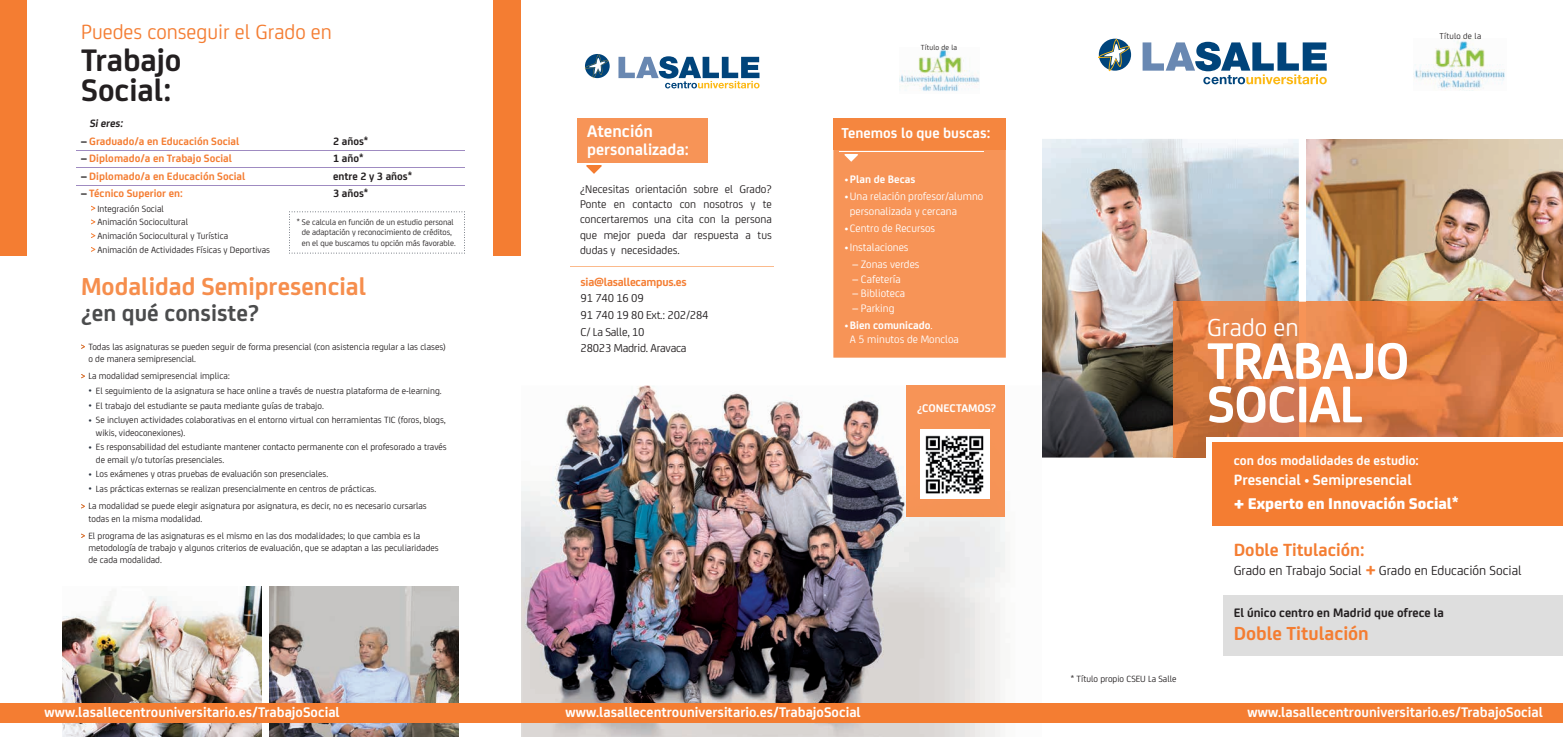
<style>
.page{position:relative;width:1563px;height:737px;background:#fff}
.page>*{position:absolute;margin:0;border:0;box-sizing:border-box;transform-origin:0 0}
.t1{font:700 55.12px/43.3px "Bankia";letter-spacing:-.02em;color:#fff}
.t2{font:700 33.25px/29.8px "Bankia";color:#231f20}
.t3{font:700 26.25px "Bankia";color:#f68e4d}
.t4{font:26.25px "Bankia";color:#fff}
.t5{font:700 24.5px "Bankia";color:#4b4c4d}
.t6{font:21.88px "Bankia";color:#f47d32}
.t7{font:700 20.12px "Bankia";color:#f47d32}
.t8{font:700 18.81px "Bankia";color:#f47d32}
.t9{font:700 18.03px "Bankia";color:#fff}
.t10{font:700 16.97px "Bankia";color:#fff}
.t11{font:800 16.62px "Bankia";color:#fff}
.t12{font:700 15.75px "Bankia";color:#fff}
.t13{font:700 15.31px "Bankia";color:#fff}
.t14{font:700 14.88px "Bankia";color:#fff}
.t15{font:14px "Bankia";color:#231f20}
.t16{font:700 13.83px "Bankia";color:#fff}
.t17{font:700 13.12px "Bankia";color:#231f20}
.t18{font:12.25px/16.6px "Bankia";letter-spacing:-.02em;color:#231f20}
.t19{font:700 12.25px "Bankia";letter-spacing:-.02em;color:#f47d32}
.t20{font:700 11.9px "Bankia";color:#fff}
.t21{font:11.81px/15.3px "Bankia";color:#231f20;text-align:justify}
.t22{font:11.46px/14.3px "Bankia";color:#fff}
.t23{font:700 11.46px "Bankia";color:#fff}
.t24{font:700 11.38px "Bankia";color:#f47d32}
.t25{font:700 11.38px "Bankia";color:#231f20}
.t26{font:9.62px/12.2px "Bankia";color:#231f20}
.t27{font:9.1px "Bankia";letter-spacing:.02em;color:#231f20}
.t28{font:8.75px/10.5px "Bankia";color:#231f20;text-align:center}
.t29{font:7.88px "Bankia";letter-spacing:.02em;color:#231f20}
.s1{color:#231f20}
.s2{color:#2b3340}
.s3{font-weight:400}
.s4{font-weight:700}
.s5{font-size:18.38px}
.s6{font-weight:700;font-size:18.38px;color:#f47d32}
</style>
<div class="page">
<img style="left:521px;top:385px;width:521px;height:352px">
<img style="left:1306px;top:139px;width:257px;height:163px">
<img style="left:1042px;top:139px;width:256px;height:318px">
<div style="left:0;top:0;width:521px;height:255px;background:#f47d32"></div>
<div style="left:28px;top:0;width:465px;height:329px;background:#fff"></div>
<img style="left:270px;top:586px;width:188px;height:151px">
<img style="left:62px;top:586px;width:200px;height:151px">
<svg style="left:1298px;top:302px;width:265px;height:135px;background:#e07f45"></svg>
<img style="left:1173px;top:302px;width:125px;height:155px">
<div style="left:1207px;top:437px;width:356px;height:73px;background:#fff"></div>
<div style="left:0;top:702px;width:521px;height:20px;background:#f47d32"></div>
<div style="left:521px;top:702px;width:521px;height:20px;background:#f47d32"></div>
<div style="left:1042px;top:702px;width:521px;height:20px;background:#f47d32"></div>
<div style="left:1212px;top:442px;width:351px;height:83px;background:#f47d32"></div>
<div style="left:1223px;top:595px;width:340px;height:60px;background:#dedede"></div>
<svg style="left:91px;top:206px;width:4px;height:4px"></svg>
<svg style="left:91px;top:219px;width:4px;height:5px"></svg>
<svg style="left:91px;top:233px;width:4px;height:5px"></svg>
<svg style="left:91px;top:247px;width:4px;height:5px"></svg>
<svg style="left:81px;top:344px;width:4px;height:5px"></svg>
<svg style="left:81px;top:374px;width:4px;height:4px"></svg>
<svg style="left:81px;top:504px;width:4px;height:4px"></svg>
<svg style="left:81px;top:533px;width:4px;height:5px"></svg>
<svg style="left:289px;top:211px;width:176px;height:43px"></svg>
<hr style="left:77px;top:151px;width:388px;height:1px;background:#9f8bc1">
<hr style="left:77px;top:185px;width:388px;height:1px;background:#9f8bc1">
<hr style="left:77px;top:168px;width:388px;height:1px;background:#9f8bc1">
<svg style="left:585px;top:54px;width:25px;height:24px"></svg>
<svg style="left:585px;top:54px;width:23px;height:24px"></svg>
<svg style="left:618px;top:56px;width:141px;height:32px"></svg>
<div style="left:906px;top:386px;width:99px;height:130px;background:#f79457"></div>
<div style="left:920px;top:430px;width:69px;height:69px;background:#fff"></div>
<img style="left:925px;top:435px;width:59px;height:59px">
<hr style="left:570px;top:266px;width:204px;height:1px;background:#fbba8c">
<svg style="left:833px;top:118px;width:173px;height:239px;background:#f69255"></svg>
<div style="left:577px;top:118px;width:130px;height:44px;background:#f79457"></div>
<svg style="left:586px;top:165px;width:16px;height:9px"></svg>
<img style="left:899px;top:48px;width:81px;height:43px">
<svg style="left:1098px;top:39px;width:32px;height:32px"></svg>
<svg style="left:1142px;top:42px;width:184px;height:42px"></svg>
<img style="left:1413px;top:38px;width:92px;height:53px">
<h3 class="t6" style="left:81px;top:16px;width:252px">Puedes conseguir el Grado en</h3>
<h2 class="t2" style="left:81px;top:43px;width:102px">Trabajo<br>Social:</h2>
<p class="t25" style="left:89px;top:114px;width:37px">Sieres:</p>
<p class="t24" style="left:81px;top:133px;width:160px"><span class="s1">–</span> Graduado/a en Educación Social</p>
<p class="t25" style="left:333px;top:133px;width:37px">2 años*</p>
<p class="t24" style="left:81px;top:150px;width:153px"><span class="s1">–</span> Diplomado/a en Trabajo Social</p>
<p class="t25" style="left:333px;top:150px;width:32px">1 año*</p>
<p class="t24" style="left:81px;top:167px;width:166px"><span class="s1">–</span> Diplomado/a en Educación Social</p>
<p class="t25" style="left:333px;top:167px;width:81px">entre 2 y 3 años*</p>
<p class="t24" style="left:81px;top:184px;width:103px"><span class="s1">–</span> Técnico Superior en:</p>
<p class="t25" style="left:333px;top:184px;width:37px">3 años*</p>
<p class="t26" style="left:97px;top:201px;width:174px;line-height:13.7px">Integración Social<br>Animación Sociocultural<br>Animación Sociocultural y Turística<br>Animación de Actividades Físicas y Deportivas</p>
<p class="t28" style="left:297px;top:216px;width:160px">* Se calcula en función de un estudio personal de adaptación y reconocimiento de créditos, en el que buscamos tu opción más favorable.</p>
<h3 class="t3" style="left:81px;top:267px;width:287px">Modalidad Semipresencial</h3>
<h3 class="t5" style="left:81px;top:294px;width:179px">¿en qué consiste?</h3>
<p class="t26" style="left:88px;top:340px;width:359px">Todas las asignaturas se pueden seguir de forma presencial (con asistencia regular a las clases) o de manera semipresencial.</p>
<p class="t26" style="left:88px;top:369px;width:143px">La modalidad semipresencial implica:</p>
<p class="t26" style="left:88px;top:384px;width:355px"><span class="s2">•</span> El seguimiento de la asignatura se hace online a través de nuestra plataforma de e-learning.</p>
<p class="t26" style="left:88px;top:399px;width:237px"><span class="s2">•</span> El trabajo del estudiante se pauta mediante guías de trabajo.</p>
<p class="t26" style="left:96px;top:413px;width:351px;text-indent:-7px"><span class="s2">•</span> Se incluyen actividades colaborativas en el entorno virtual con herramientas TIC (foros, blogs, wikis, videoconexiones).</p>
<p class="t26" style="left:96px;top:440px;width:352px;text-indent:-7px"><span class="s2">•</span> Es responsabilidad del estudiante mantener contacto permanente con el profesorado a través de email y/o tutorías presenciales.</p>
<p class="t26" style="left:88px;top:467px;width:241px"><span class="s2">•</span> Los exámenes y otras pruebas de evaluación son presenciales.</p>
<p class="t26" style="left:88px;top:480px;width:340px;line-height:17.2px"><span class="s2">•</span> Las prácticas externas se realizan presencialmente en centros de prácticas.<br>La modalidad se puede elegir asignatura por asignatura, es decir, no es necesario cursarlas</p>
<p class="t26" style="left:88px;top:509px;width:333px;line-height:17.2px">todas en la misma modalidad.<br>El programa de las asignaturas es el mismo en las dos modalidades; lo que cambia es la</p>
<p class="t26" style="left:88px;top:541px;width:352px">metodología de trabajo y algunos criterios de evaluación, que se adaptan a las peculiaridades de cada modalidad.</p>
<h3 class="t9" style="left:587px;top:117px;width:67px">Atención</h3>
<h3 class="t10" style="left:587px;top:136px;width:103px">personalizada:</h3>
<p class="t21" style="left:580px;top:180px;width:193px">¿Necesitas orientación sobre el Grado?<br>Ponte en contacto con nosotros y te concertaremos una cita con la persona que mejor pueda dar respuesta a tus dudas y necesidades.</p>
<p class="t19" style="left:580px;top:272px;width:108px">sia@lasallecampus.es</p>
<p class="t18" style="left:580px;top:289px;width:129px">91 740 16 09<br>91 740 19 80 Ext.: 202/284<br>C/ La Salle, 10<br>28023 Madrid. Aravaca</p>
<p class="t29" style="left:921px;top:42px;width:38px">Título de la</p>
<h3 class="t13" style="left:841px;top:122px;width:150px">Tenemos lo que buscas:</h3>
<p class="t23" style="left:844px;top:171px;width:72px"><span class="s3">•</span> Plan de Becas</p>
<p class="t22" style="left:850px;top:189px;width:135px;text-indent:-5px">• Una relación profesor/alumno personalizada y cercana</p>
<p class="t22" style="left:844px;top:220px;width:92px">• Centro de Recursos</p>
<p class="t22" style="left:844px;top:240px;width:65px">• Instalaciones</p>
<p class="t22" style="left:852px;top:257px;width:68px">– Zonas verdes</p>
<p class="t22" style="left:852px;top:271px;width:50px">– Cafetería</p>
<p class="t22" style="left:852px;top:285px;width:54px">– Biblioteca</p>
<p class="t22" style="left:852px;top:300px;width:43px">– Parking</p>
<p class="t22" style="left:850px;top:317px;width:111px;text-indent:-5px">• <span class="s4">Bien comunicado</span>.<br>A 5 minutos de Moncloa</p>
<p class="t20" style="left:917px;top:399px;width:81px">¿CONECTAMOS?</p>
<p class="t27" style="left:1439px;top:29px;width:43px">Título de la</p>
<p class="t26" style="left:1071px;top:672px;width:107px">* Título propio CSEU La Salle</p>
<h3 class="t4" style="left:1207px;top:308px;width:93px">Grado en</h3>
<h1 class="t1" style="left:1207px;top:335px;width:204px">TRABAJO<br>SOCIAL</h1>
<h3 class="t16" style="left:1233px;top:450px;width:187px">con dos modalidades de estudio:</h3>
<h3 class="t12" style="left:1233px;top:468px;width:180px">Presencial • Semipresencial</h3>
<h3 class="t11" style="left:1233px;top:490px;width:226px"><span class="s5">+</span> Experto en Innovación Social*</h3>
<h3 class="t8" style="left:1233px;top:535px;width:132px">Doble Titulación:</h3>
<h3 class="t15" style="left:1233px;top:560px;width:290px">Grado en Trabajo Social <span class="s6">+</span> Grado en Educación Social</h3>
<h3 class="t17" style="left:1233px;top:602px;width:212px">El único centro en Madrid que ofrece la</h3>
<h3 class="t7" style="left:1233px;top:618px;width:137px">Doble Titulación</h3>
<h3 class="t14" style="left:44px;top:701px;width:297px">www.lasallecentrouniversitario.es/TrabajoSocial</h3>
<h3 class="t14" style="left:565px;top:701px;width:297px">www.lasallecentrouniversitario.es/TrabajoSocial</h3>
<h3 class="t14" style="left:1247px;top:701px;width:297px">www.lasallecentrouniversitario.es/TrabajoSocial</h3>
</div>
